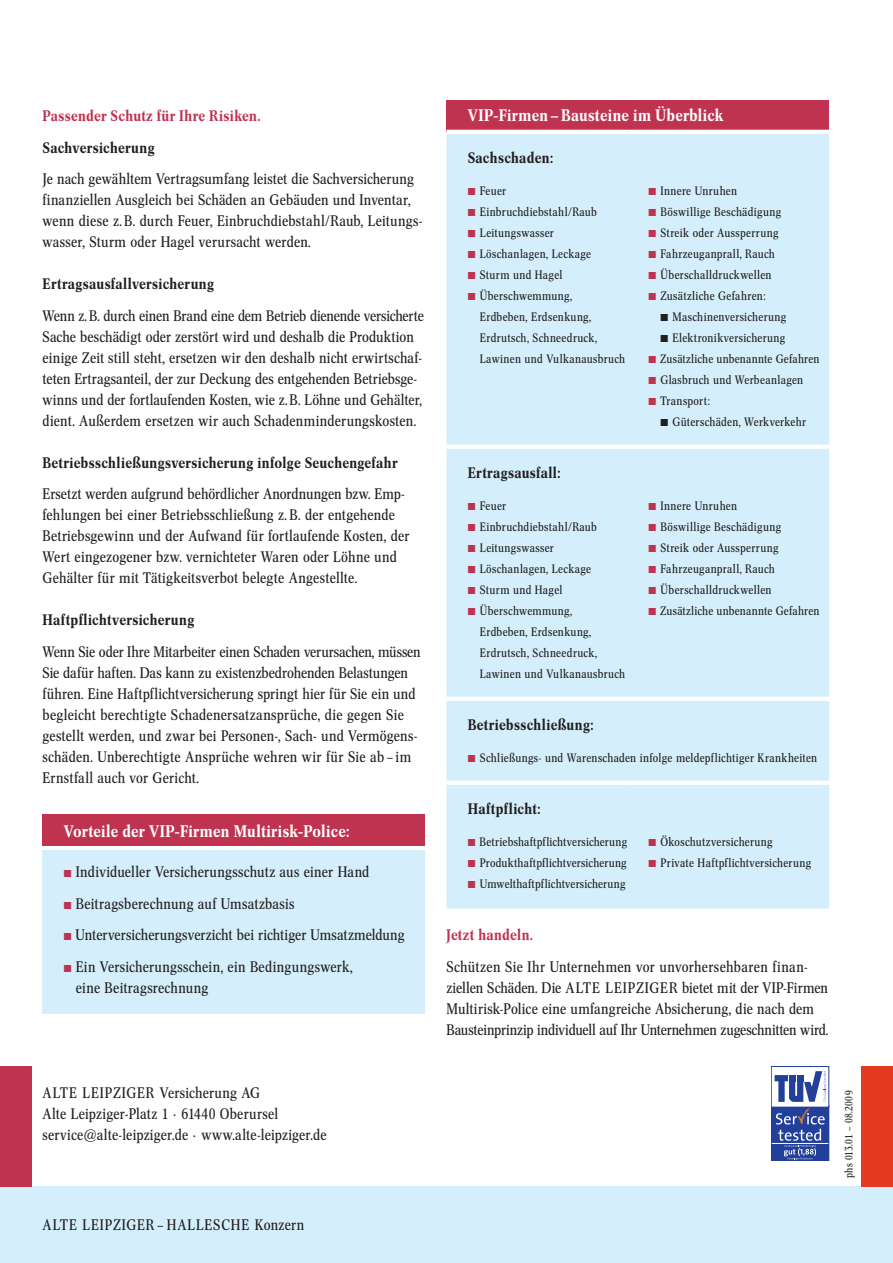
<style>
.page{position:relative;width:893px;height:1263px;background:#fff}
.page>*{position:absolute;margin:0;border:0;box-sizing:border-box;transform-origin:0 0}
.t1{font:500 16.5px "Concorde Nova BQ";letter-spacing:.025em;color:#fff}
.t2{font:15px/21px "Concorde Nova BQ";letter-spacing:.01em;color:#231f20}
.t3{font:500 15px "Concorde Nova BQ";letter-spacing:.025em;color:#231f20}
.t4{font:500 15px "Concorde Nova BQ";letter-spacing:.03em;color:#bf3351}
.t5{font:15px "Concorde Nova BQ";letter-spacing:.065em;color:#231f20}
.t6{font:12px/21px "Concorde Nova BQ";letter-spacing:.025em;color:#231f20}
.t7{font:10.5px "Concorde Nova BQ";letter-spacing:.025em;color:#231f20}
.s1{color:#bf3351}
</style>
<div class="page">
<div style="left:0;top:1186px;width:893px;height:77px;background:#d4effb"></div>
<div style="left:0;top:1066px;width:32px;height:120px;background:#bf3351"></div>
<div style="left:861px;top:1066px;width:32px;height:120px;background:#e43b20"></div>
<div style="left:771px;top:1105px;width:58px;height:56px;background:#223f99"></div>
<div style="left:771px;top:1066px;width:58px;height:41px;border:1px solid #223f99"></div>
<img style="left:804px;top:1107px;width:6px;height:6px">
<svg style="left:771px;top:1113px;width:58px;height:47px"></svg>
<svg style="left:775px;top:1071px;width:51px;height:31px"></svg>
<div style="left:43px;top:851px;width:382px;height:163px;background:#d4effb"></div>
<div style="left:43px;top:814px;width:382px;height:32px;background:#bf3351"></div>
<div style="left:446px;top:100px;width:383px;height:32px;background:#bf3351"></div>
<div style="left:446px;top:134px;width:383px;height:774px;background:#d4effb"></div>
<hr style="left:446px;top:130px;width:181px;height:4px;background:#fff">
<hr style="left:627px;top:130px;width:202px;height:4px;background:#fff">
<hr style="left:446px;top:445px;width:181px;height:4px;background:#fff">
<hr style="left:627px;top:445px;width:202px;height:4px;background:#fff">
<hr style="left:446px;top:697px;width:181px;height:4px;background:#fff">
<hr style="left:627px;top:697px;width:202px;height:4px;background:#fff">
<hr style="left:446px;top:781px;width:181px;height:4px;background:#fff">
<hr style="left:627px;top:781px;width:202px;height:4px;background:#fff">
<p class="t4" style="left:43px;top:107px;width:220px">Passender Schutz für Ihre Risiken.</p>
<p class="t3" style="left:43px;top:139px;width:114px">Sachversicherung</p>
<p class="t2" style="left:43px;top:169px;width:381px">Je nach gewähltem Vertragsumfang leistet die Sachversicherung finanziellen Ausgleich bei Schäden an Gebäuden und Inventar, wenn diese z. B. durch Feuer, Einbruchdiebstahl/Raub, Leitungs&shy;wasser, Sturm oder Hagel verursacht werden.</p>
<p class="t3" style="left:43px;top:275px;width:173px">Ertragsausfallversicherung</p>
<p class="t2" style="left:43px;top:305px;width:383px">Wenn z.B. durch einen Brand eine dem Betrieb dienende versicherte Sache beschädigt oder zerstört wird und deshalb die Produktion einige Zeit still steht, ersetzen wir den deshalb nicht erwirtschaf&shy;teten Ertragsanteil, der zur Deckung des entgehenden Betriebsge&shy;winns und der fortlaufenden Kosten, wie z.B. Löhne und Gehälter, dient. Außerdem ersetzen wir auch Schadenminderungskosten.</p>
<p class="t3" style="left:43px;top:454px;width:356px">Betriebsschließungsversicherung infolge Seuchengefahr</p>
<p class="t2" style="left:43px;top:484px;width:368px">Ersetzt werden aufgrund behördlicher Anordnungen bzw. Emp&shy;fehlungen bei einer Betriebsschließung z. B. der entgehende Betriebsgewinn und der Aufwand für fortlaufende Kosten, der Wert eingezogener bzw. vernichteter Waren oder Löhne und Gehälter für mit Tätigkeitsverbot belegte Angestellte.</p>
<p class="t3" style="left:43px;top:611px;width:153px">Haftpflichtversicherung</p>
<p class="t2" style="left:43px;top:641px;width:380px">Wenn Sie oder Ihre Mitarbeiter einen Schaden verursachen, müssen Sie dafür haften. Das kann zu existenzbedrohenden Belastungen führen. Eine Haftpflichtversicherung springt hier für Sie ein und begleicht berechtigte Schadenersatzansprüche, die gegen Sie gestellt werden, und zwar bei Personen-, Sach- und Vermögens&shy;schäden. Unberechtigte Ansprüche wehren wir für Sie ab – im Ernstfall auch vor Gericht.</p>
<p class="t1" style="left:64px;top:821px;width:287px">Vorteile der VIP-Firmen Multirisk-Police:</p>
<p class="t2" style="left:64px;top:862px;width:307px"><span class="s1">■</span> Individueller Versicherungsschutz aus einer Hand</p>
<p class="t2" style="left:64px;top:893px;width:232px"><span class="s1">■</span> Beitragsberechnung auf Umsatzbasis</p>
<p class="t2" style="left:64px;top:925px;width:342px"><span class="s1">■</span> Unterversicherungsverzicht bei richtiger Umsatzmeldung</p>
<p class="t2" style="left:76px;top:956px;width:278px;text-indent:-12px"><span class="s1">■</span> Ein Versicherungsschein, ein Bedingungswerk, eine Beitragsrechnung</p>
<p class="t2" style="left:43px;top:1082px;width:286px">ALTE LEIPZIGER Versicherung AG<br>Alte Leipziger-Platz 1 · 61440 Oberursel service@alte-leipziger.de · www.alte-leipziger.de</p>
<p class="t5" style="left:43px;top:1216px;width:263px">ALTE LEIPZIGER – HALLESCHE Konzern</p>
<p class="t1" style="left:468px;top:106px;width:257px">VIP-Firmen – Bausteine im Überblick</p>
<p class="t3" style="left:468px;top:149px;width:87px">Sachschaden:</p>
<p class="t6" style="left:468px;top:180px;width:40px"><span class="s1">■</span> Feuer</p>
<p class="t6" style="left:468px;top:201px;width:131px"><span class="s1">■</span> Einbruchdiebstahl/Raub</p>
<p class="t6" style="left:468px;top:222px;width:88px"><span class="s1">■</span> Leitungswasser</p>
<p class="t6" style="left:468px;top:243px;width:125px"><span class="s1">■</span> Löschanlagen, Leckage</p>
<p class="t6" style="left:468px;top:264px;width:96px"><span class="s1">■</span> Sturm und Hagel</p>
<p class="t6" style="left:480px;top:285px;width:147px;text-indent:-12px"><span class="s1">■</span> Überschwemmung,<br>Erdbeben, Erdsenkung,<br>Erdrutsch, Schneedruck,<br>Lawinen und Vulkanausbruch</p>
<p class="t6" style="left:648px;top:180px;width:90px"><span class="s1">■</span> Innere Unruhen</p>
<p class="t6" style="left:648px;top:201px;width:134px"><span class="s1">■</span> Böswillige Beschädigung</p>
<p class="t6" style="left:648px;top:222px;width:132px"><span class="s1">■</span> Streik oder Aussperrung</p>
<p class="t6" style="left:648px;top:243px;width:128px"><span class="s1">■</span> Fahrzeuganprall, Rauch</p>
<p class="t6" style="left:648px;top:264px;width:125px"><span class="s1">■</span> Überschalldruckwellen</p>
<p class="t6" style="left:648px;top:285px;width:119px"><span class="s1">■</span> Zusätzliche Gefahren:</p>
<p class="t6" style="left:661px;top:306px;width:127px">■ Maschinenversicherung</p>
<p class="t6" style="left:661px;top:327px;width:126px">■ Elektronikversicherung</p>
<p class="t6" style="left:648px;top:348px;width:173px"><span class="s1">■</span> Zusätzliche unbenannte Gefahren</p>
<p class="t6" style="left:648px;top:369px;width:156px"><span class="s1">■</span> Glasbruch und Werbeanlagen</p>
<p class="t6" style="left:648px;top:390px;width:63px"><span class="s1">■</span> Transport:</p>
<p class="t6" style="left:661px;top:411px;width:147px">■ Güterschäden, Werkverkehr</p>
<p class="t3" style="left:468px;top:464px;width:94px">Ertragsausfall:</p>
<p class="t6" style="left:468px;top:495px;width:40px"><span class="s1">■</span> Feuer</p>
<p class="t6" style="left:468px;top:516px;width:131px"><span class="s1">■</span> Einbruchdiebstahl/Raub</p>
<p class="t6" style="left:468px;top:537px;width:88px"><span class="s1">■</span> Leitungswasser</p>
<p class="t6" style="left:468px;top:558px;width:125px"><span class="s1">■</span> Löschanlagen, Leckage</p>
<p class="t6" style="left:468px;top:579px;width:96px"><span class="s1">■</span> Sturm und Hagel</p>
<p class="t6" style="left:480px;top:600px;width:147px;text-indent:-12px"><span class="s1">■</span> Überschwemmung,<br>Erdbeben, Erdsenkung,<br>Erdrutsch, Schneedruck,<br>Lawinen und Vulkanausbruch</p>
<p class="t6" style="left:648px;top:495px;width:90px"><span class="s1">■</span> Innere Unruhen</p>
<p class="t6" style="left:648px;top:516px;width:134px"><span class="s1">■</span> Böswillige Beschädigung</p>
<p class="t6" style="left:648px;top:537px;width:132px"><span class="s1">■</span> Streik oder Aussperrung</p>
<p class="t6" style="left:648px;top:558px;width:128px"><span class="s1">■</span> Fahrzeuganprall, Rauch</p>
<p class="t6" style="left:648px;top:579px;width:125px"><span class="s1">■</span> Überschalldruckwellen</p>
<p class="t6" style="left:648px;top:600px;width:173px"><span class="s1">■</span> Zusätzliche unbenannte Gefahren</p>
<p class="t3" style="left:468px;top:716px;width:127px">Betriebsschließung:</p>
<p class="t6" style="left:468px;top:747px;width:351px"><span class="s1">■</span> Schließungs- und Warenschaden infolge meldepflichtiger Krankheiten</p>
<p class="t3" style="left:468px;top:800px;width:74px">Haftpflicht:</p>
<p class="t6" style="left:468px;top:831px;width:161px"><span class="s1">■</span> Betriebshaftpflichtversicherung</p>
<p class="t6" style="left:468px;top:852px;width:161px"><span class="s1">■</span> Produkthaftpflichtversicherung</p>
<p class="t6" style="left:468px;top:873px;width:159px"><span class="s1">■</span> Umwelthaftpflichtversicherung</p>
<p class="t6" style="left:648px;top:831px;width:126px"><span class="s1">■</span> Ökoschutzversicherung</p>
<p class="t6" style="left:648px;top:852px;width:164px"><span class="s1">■</span> Private Haftpflichtversicherung</p>
<p class="t4" style="left:446px;top:926px;width:88px">Jetzt handeln.</p>
<p class="t2" style="left:446px;top:956px;width:383px">Schützen Sie Ihr Unternehmen vor unvorhersehbaren finan&shy;ziellen Schäden. Die ALTE LEIPZIGER bietet mit der VIP-Firmen Multirisk-Police eine umfangreiche Absicherung, die nach dem Bausteinprinzip individuell auf Ihr Unternehmen zugeschnitten wird.</p>
<p class="t7" style="left:843px;top:1178px;width:89px;rotate:-90deg">phs 013.01 – 08.2009</p>
</div>
